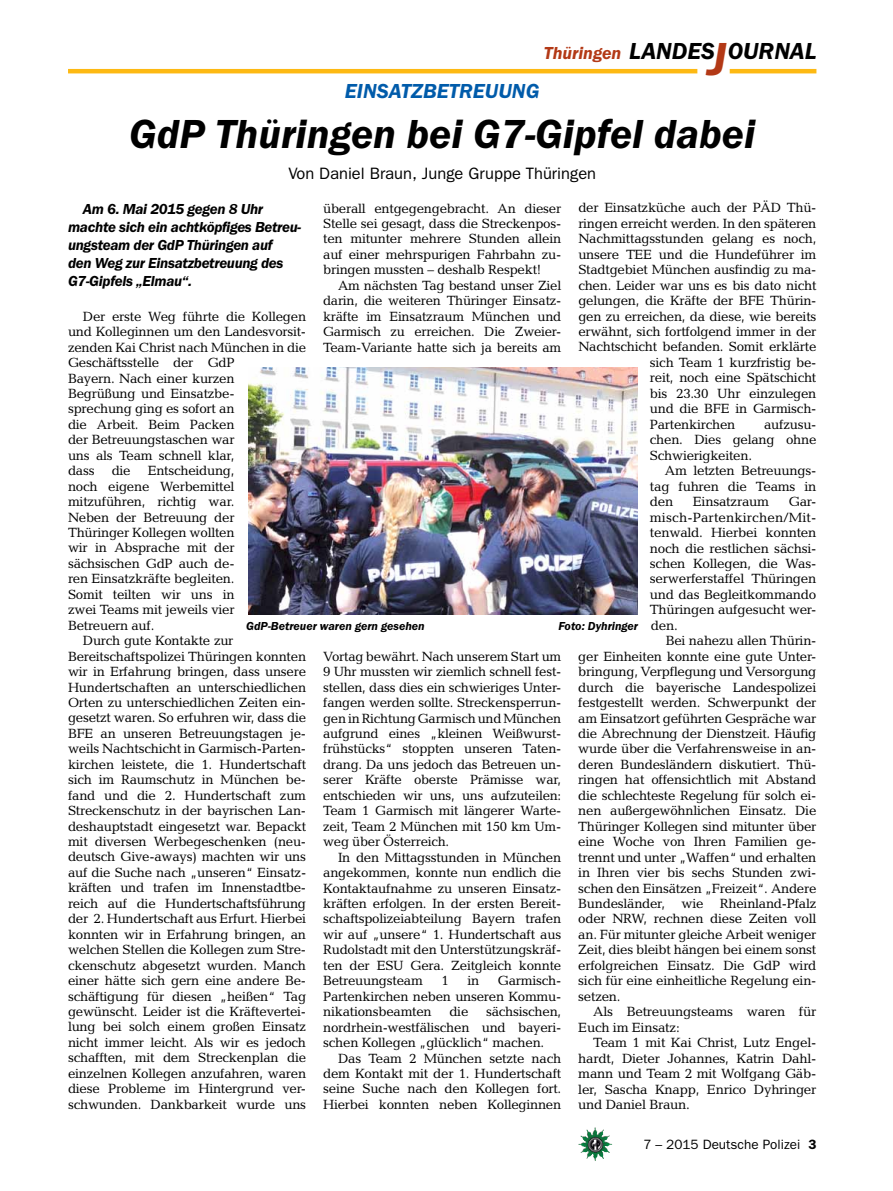
<style>
.page{position:relative;width:893px;height:1191px;background:#fff}
.page>*{position:absolute;margin:0;border:0;box-sizing:border-box;transform-origin:0 0}
.t1{font:italic 600 42px "Franklin Gothic Itc T";color:#000}
.t2{font:italic 600 24px "Franklin Gothic Itc T";color:#000}
.t3{font:italic 600 21px "Franklin Gothic Itc T";color:#005baa}
.t4{font:italic 600 18px "Franklin Gothic Itc T";color:#b33916}
.t5{font:16.5px "Franklin Gothic";color:#000}
.t6{font:italic 600 15px/18px "Franklin Gothic Itc T";letter-spacing:-.02em;color:#000}
.t7{font:13.5px/15.5px "Candida";letter-spacing:-.02em;color:#000;text-align:justify}
.t8{font:13.5px "Franklin Gothic";color:#000}
.t9{font:italic 600 12px "Franklin Gothic Itc T";color:#000}
.s1{font-size:48px;color:#b33916}
.s2{font-weight:600}
</style>
<div class="page">
<img style="left:578px;top:1127px;width:17px;height:25px">
<hr style="left:730px;top:69px;width:86px;height:4px;background:#fdb913">
<hr style="left:68px;top:69px;width:629px;height:4px;background:#fdb913">
<img style="left:248px;top:367px;width:389px;height:247px">
<h3 class="t4" style="left:544px;top:42px;width:79px">Thüringen</h3>
<h3 class="t3" style="left:345px;top:79px;width:25px">Einsat</h3>
<h3 class="t3" style="left:411px;top:79px;width:40px">zbetreuung</h3>
<h2 class="t2" style="left:629px;top:37px;width:189px">LANDES<span class="s1">J</span>OURNAL</h2>
<h1 class="t1" style="left:129px;top:109px;width:628px">GdP Thüringen bei G7-Gipfel dabei</h1>
<p class="t5" style="left:288px;top:164px;width:309px">Von Daniel Braun, Junge Gruppe Thüringen</p>
<p class="t7" style="left:323px;top:200px;width:240px">überall entgegengebracht. An dieser Stelle sei gesagt, dass die Streckenpos&shy;ten mitunter mehrere Stunden allein auf einer mehrspurigen Fahrbahn zu&shy;bringen mussten – deshalb Respekt!</p>
<p class="t7" style="left:323px;top:277px;width:240px;text-indent:15px">Am nächsten Tag bestand unser Ziel darin, die weiteren Thüringer Einsatz&shy;kräfte im Einsatzraum München und Garmisch zu erreichen. Die Zweier-Team-Variante hatte sich ja bereits am</p>
<p class="t7" style="left:578px;top:200px;width:240px">der Einsatzküche auch der PÄD Thü-</p>
<p class="t7" style="left:578px;top:216px;width:240px">ringen erreicht werden. In den späteren</p>
<p class="t7" style="left:578px;top:231px;width:240px">Nachmittagsstunden gelang es noch,</p>
<p class="t7" style="left:578px;top:246px;width:240px">unsere TEE und die Hundeführer im</p>
<p class="t7" style="left:578px;top:262px;width:240px">Stadtgebiet München ausfindig zu ma-</p>
<p class="t7" style="left:578px;top:277px;width:240px">chen. Leider war uns es bis dato nicht</p>
<p class="t7" style="left:578px;top:293px;width:240px">gelungen, die Kräfte der BFE Thürin-</p>
<p class="t7" style="left:578px;top:308px;width:240px">gen zu erreichen, da diese, wie bereits</p>
<p class="t7" style="left:578px;top:324px;width:240px">erwähnt, sich fortfolgend immer in der</p>
<p class="t7" style="left:578px;top:339px;width:240px">Nachtschicht befanden. Somit erklärte</p>
<p class="t7" style="left:650px;top:355px;width:168px">sich Team 1 kurzfristig be-</p>
<p class="t7" style="left:650px;top:370px;width:168px">reit, noch eine Spätschicht</p>
<p class="t7" style="left:650px;top:385px;width:168px">bis 23.30 Uhr einzulegen</p>
<p class="t7" style="left:650px;top:401px;width:168px">und die BFE in Garmisch-</p>
<p class="t7" style="left:650px;top:416px;width:87px">Partenkirchen</p>
<p class="t6" style="left:68px;top:200px;width:235px;text-indent:15px">Am 6. Mai 2015 gegen 8 Uhr machte sich ein achtköpfiges Betreu&shy;ungsteam der GdP Thüringen auf<br>den Weg zur Einsatzbetreuung des<br>G7-Gipfels „Elmau“.</p>
<p class="t7" style="left:68px;top:308px;width:240px;text-align:left;text-indent:15px">Der erste Weg führte die Kollegen und Kolleginnen um den Landesvorsit&shy;zenden Kai Christ nach München in die<br>Geschäftsstelle der GdP<br>Bayern. Nach einer kurzen<br>Begrüßung und Einsatzbe-<br>sprechung ging es sofort an<br>die Arbeit. Beim Packen<br>der Betreuungstaschen war<br>uns als Team schnell klar,<br>dass</p>
<p class="t7" style="left:650px;top:416px;width:168px;text-indent:114px">aufzusu&shy;chen. Dies gelang ohne Schwierigkeiten.</p>
<p class="t7" style="left:650px;top:463px;width:168px;text-indent:15px">Am letzten Betreuungs&shy;tag fuhren die Teams in den</p>
<p class="t7" style="left:68px;top:463px;width:168px;text-indent:80px">Entscheidung, noch eigene Werbemittel mitzuführen, richtig war.<br>Neben der Betreuung der Thüringer Kollegen wollten wir in Absprache mit der sächsischen GdP auch de&shy;ren Einsatzkräfte begleiten.<br>Somit teilten wir uns in zwei Teams mit jeweils vier Betreuern auf.</p>
<p class="t7" style="left:68px;top:633px;width:240px;text-align:left;text-indent:15px">Durch gute Kontakte zur Bereitschaftspolizei Thüringen konnten wir in Erfahrung bringen, dass unsere Hundertschaften an unterschiedlichen Orten zu unterschiedlichen Zeiten ein&shy;gesetzt waren. So erfuhren wir, dass die BFE an unseren Betreuungstagen je&shy;weils Nachtschicht in Garmisch-Parten&shy;kirchen leistete, die 1. Hundertschaft sich im Raumschutz in München be&shy;fand und die 2. Hundertschaft zum Streckenschutz in der bayrischen Lan&shy;deshauptstadt eingesetzt war. Bepackt mit diversen Werbegeschenken (neu&shy;deutsch Give-aways) machten wir uns auf die Suche nach „unseren“ Einsatz&shy;kräften und trafen im Innenstadtbe&shy;reich auf die Hundertschaftsführung der 2. Hundertschaft aus Erfurt. Hierbei konnten wir in Erfahrung bringen, an welchen Stellen die Kollegen zum Stre&shy;ckenschutz abgesetzt wurden. Manch einer hätte sich gern eine andere Be&shy;schäftigung für diesen „heißen“ Tag gewünscht. Leider ist die Kräftevertei&shy;lung bei solch einem großen Einsatz nicht immer leicht. Als wir es jedoch schafften, mit dem Streckenplan die einzelnen Kollegen anzufahren, waren diese Probleme im Hintergrund ver&shy;schwunden. Dankbarkeit wurde uns</p>
<p class="t7" style="left:112px;top:463px;width:21px">die</p>
<p class="t7" style="left:650px;top:494px;width:168px;text-indent:139px">Gar&shy;misch-Partenkirchen/Mit&shy;tenwald. Hierbei konnten noch die restlichen sächsi&shy;schen Kollegen, die Was&shy;serwerferstaffel Thüringen und das Begleitkommando Thüringen aufgesucht wer&shy;den.</p>
<p class="t7" style="left:578px;top:633px;width:240px;text-indent:88px">Bei nahezu allen Thürin&shy;ger Einheiten konnte eine gute Unter&shy;bringung, Verpflegung und Versorgung durch die bayerische Landespolizei festgestellt werden. Schwerpunkt der am Einsatzort geführten Gespräche war die Abrechnung der Dienstzeit. Häufig wurde über die Verfahrensweise in an&shy;deren Bundesländern diskutiert. Thü&shy;ringen hat offensichtlich mit Abstand die schlechteste Regelung für solch ei&shy;nen außergewöhnlichen Einsatz. Die Thüringer Kollegen sind mitunter über eine Woche von Ihren Familien ge&shy;trennt und unter „Waffen“ und erhalten in Ihren vier bis sechs Stunden zwi&shy;schen den Einsätzen „Freizeit“. Andere Bundesländer, wie Rheinland-Pfalz oder NRW, rechnen diese Zeiten voll an. Für mitunter gleiche Arbeit weniger Zeit, dies bleibt hängen bei einem sonst erfolgreichen Einsatz. Die GdP wird sich für eine einheitliche Regelung ein&shy;setzen.</p>
<p class="t7" style="left:578px;top:1004px;width:240px;text-indent:15px">Als Betreuungsteams waren für<br>Euch im Einsatz:</p>
<p class="t7" style="left:578px;top:1034px;width:240px;text-indent:15px">Team 1 mit Kai Christ, Lutz Engel&shy;hardt, Dieter Johannes, Katrin Dahl&shy;mann und Team 2 mit Wolfgang Gäb&shy;ler, Sascha Knapp, Enrico Dyhringer und Daniel Braun.</p>
<p class="t7" style="left:693px;top:494px;width:78px">Einsatzraum</p>
<p class="t9" style="left:246px;top:619px;width:180px">GdP-Betreuer waren gern gesehen</p>
<p class="t9" style="left:558px;top:619px;width:81px">Foto: Dyhringer</p>
<p class="t7" style="left:323px;top:648px;width:240px">Vortag bewährt. Nach unserem Start um 9 Uhr mussten wir ziemlich schnell fest&shy;stellen, dass dies ein schwieriges Unter&shy;fangen werden sollte. Streckensperrun&shy;gen in Richtung Garmisch und München aufgrund eines „kleinen Weißwurst&shy;frühstücks“ stoppten unseren Taten&shy;drang. Da uns jedoch das Betreuen un&shy;serer Kräfte oberste Prämisse war, entschieden wir uns, uns aufzuteilen:<br>Team 1 Garmisch mit längerer Warte&shy;zeit, Team 2 München mit 150 km Um&shy;weg über Österreich.</p>
<p class="t7" style="left:323px;top:849px;width:240px;text-indent:15px">In den Mittagsstunden in München angekommen, konnte nun endlich die Kontaktaufnahme zu unseren Einsatz&shy;kräften erfolgen. In der ersten Bereit&shy;schaftspolizeiabteilung Bayern trafen wir auf „unsere“ 1. Hundertschaft aus Rudolstadt mit den Unterstützungskräf&shy;ten der ESU Gera. Zeitgleich konnte Betreuungsteam</p>
<p class="t7" style="left:323px;top:973px;width:240px;text-indent:175px">Garmisch-Partenkirchen neben unseren Kommu&shy;nikationsbeamten</p>
<p class="t7" style="left:441px;top:973px;width:9px">1</p>
<p class="t7" style="left:467px;top:973px;width:13px">in</p>
<p class="t7" style="left:323px;top:1004px;width:240px;text-indent:163px">sächsischen, nordrhein-westfälischen und bayeri&shy;schen Kollegen „glücklich“ machen.</p>
<p class="t7" style="left:323px;top:1050px;width:240px;text-indent:15px">Das Team 2 München setzte nach dem Kontakt mit der 1. Hundertschaft seine Suche nach den Kollegen fort.<br>Hierbei konnten neben Kolleginnen</p>
<p class="t7" style="left:449px;top:1004px;width:21px">die</p>
<p class="t8" style="left:643px;top:1136px;width:175px">7 – 2015 Deutsche Polizei <span class="s2">3</span></p>
</div>
